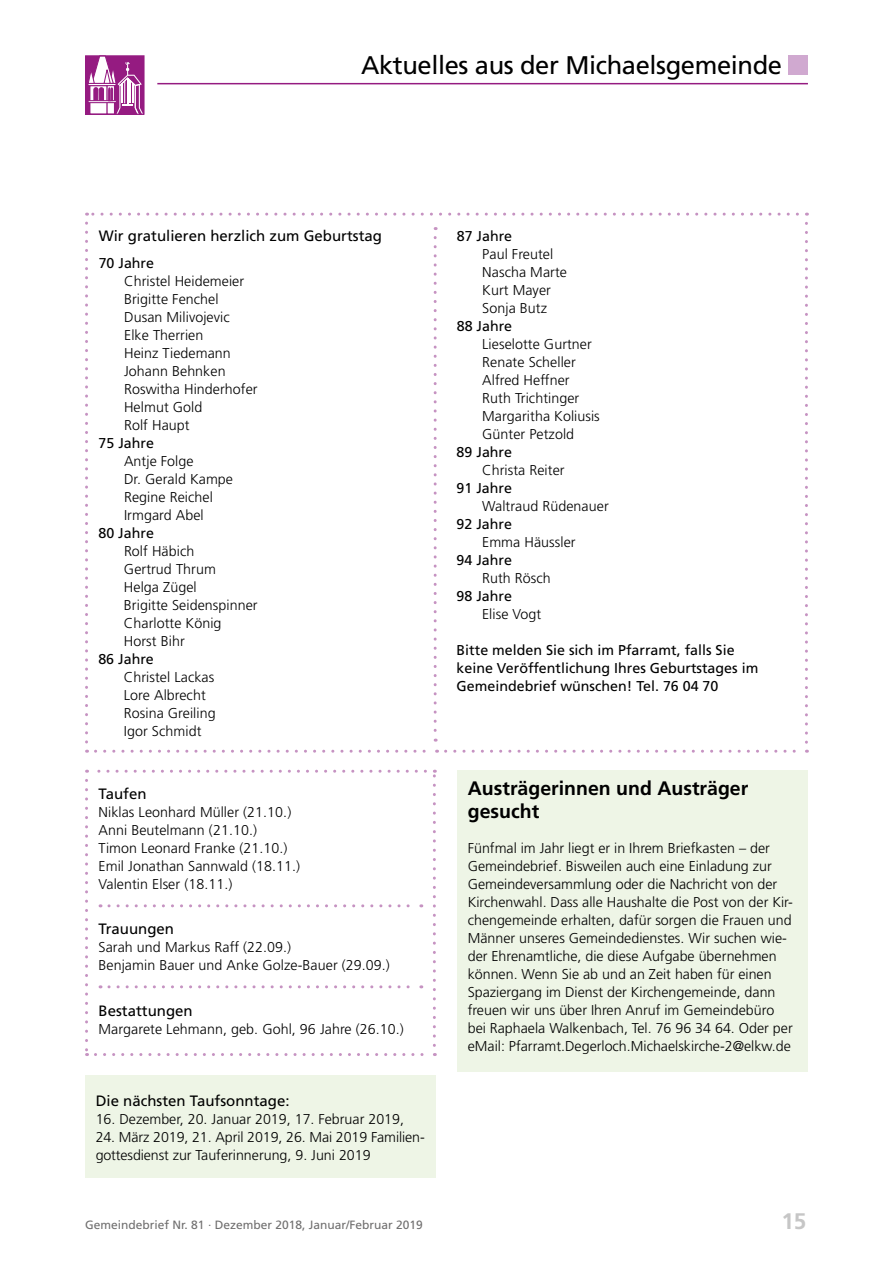
<style>
.page{position:relative;width:893px;height:1263px;background:#fff}
.page>*{position:absolute;margin:0;border:0;box-sizing:border-box;transform-origin:0 0}
.t1{font:25.5px "Frutiger LT";letter-spacing:-.015em;color:#000}
.t2{font:700 22.5px "Frutiger LT";color:#c6c6c6}
.t3{font:700 19.5px/23.4px "Frutiger LT";color:#000}
.t4{font:15px "Frutiger LT";color:#000}
.t5{font:300 14.25px/18px "Frutiger LT";letter-spacing:.005em;color:#000}
.t6{font:14.25px/18px "Frutiger LT";color:#000}
.t7{font:12px "Frutiger LT";color:#706f6f}
</style>
<div class="page">
<svg style="left:109px;top:904px;width:313px;height:3px"></svg>
<svg style="left:109px;top:985px;width:313px;height:3px"></svg>
<svg style="left:85px;top:780px;width:3px;height:276px"></svg>
<svg style="left:95px;top:1053px;width:340px;height:3px"></svg>
<svg style="left:433px;top:770px;width:3px;height:275px"></svg>
<svg style="left:87px;top:770px;width:338px;height:3px"></svg>
<div style="left:85px;top:1076px;width:351px;height:102px;background:#eef5e6"></div>
<hr style="left:157px;top:83px;width:651px;height:1px;background:#951b81">
<div style="left:789px;top:55px;width:19px;height:19px;background:#d0a9d0"></div>
<svg style="left:87px;top:57px;width:56px;height:56px"></svg>
<div style="left:85px;top:55px;width:60px;height:60px;border:1px solid #951b81"></div>
<div style="left:457px;top:770px;width:351px;height:301px;background:#eef5e6"></div>
<svg style="left:446px;top:750px;width:361px;height:3px"></svg>
<svg style="left:805px;top:213px;width:3px;height:529px"></svg>
<svg style="left:87px;top:213px;width:710px;height:3px"></svg>
<svg style="left:85px;top:223px;width:353px;height:530px"></svg>
<div style="left:370px;top:262px;width:57px;height:479px;background:#fff"></div>
<h1 class="t1" style="left:361px;top:51px;width:423px">Aktuelles aus der Michaelsgemeinde</h1>
<p class="t4" style="left:99px;top:227px;width:285px">Wir gratulieren herzlich zum Geburtstag</p>
<p class="t6" style="left:99px;top:254px;width:57px">70 Jahre</p>
<p class="t5" style="left:124px;top:273px;width:135px">Christel Heidemeier<br>Brigitte Fenchel<br>Dusan Milivojevic<br>Elke Therrien<br>Heinz Tiedemann<br>Johann Behnken<br>Roswitha Hinderhofer<br>Helmut Gold<br>Rolf Haupt</p>
<p class="t6" style="left:99px;top:434px;width:57px">75 Jahre</p>
<p class="t5" style="left:124px;top:453px;width:111px">Antje Folge<br>Dr. Gerald Kampe<br>Regine Reichel<br>Irmgard Abel</p>
<p class="t6" style="left:98px;top:524px;width:57px">80 Jahre</p>
<p class="t5" style="left:124px;top:543px;width:135px">Rolf Häbich<br>Gertrud Thrum<br>Helga Zügel<br>Brigitte Seidenspinner<br>Charlotte König<br>Horst Bihr</p>
<p class="t6" style="left:98px;top:650px;width:57px">86 Jahre</p>
<p class="t5" style="left:124px;top:669px;width:93px">Christel Lackas<br>Lore Albrecht<br>Rosina Greiling<br>Igor Schmidt</p>
<p class="t4" style="left:99px;top:785px;width:50px">Taufen</p>
<p class="t5" style="left:99px;top:804px;width:203px">Niklas Leonhard Müller (21.10.)<br>Anni Beutelmann (21.10.)<br>Timon Leonard Franke (21.10.)<br>Emil Jonathan Sannwald (18.11.)<br>Valentin Elser (18.11.)</p>
<p class="t4" style="left:99px;top:920px;width:77px">Trauungen</p>
<p class="t5" style="left:99px;top:939px;width:293px">Sarah und Markus Raff (22.09.)<br>Benjamin Bauer und Anke Golze-Bauer (29.09.)</p>
<p class="t4" style="left:99px;top:1001px;width:96px">Bestattungen</p>
<p class="t5" style="left:99px;top:1020px;width:307px">Margarete Lehmann, geb. Gohl, 96 Jahre (26.10.)</p>
<p class="t4" style="left:96px;top:1091px;width:195px">Die nächsten Taufsonntage:</p>
<p class="t5" style="left:96px;top:1110px;width:310px">16. Dezember, 20. Januar 2019, 17. Februar 2019,</p>
<p class="t5" style="left:96px;top:1128px;width:331px">24. März 2019, 21. April 2019, 26. Mai 2019 Familien&shy;gottesdienst zur Tauferinnerung, 9. Juni 2019</p>
<p class="t6" style="left:457px;top:227px;width:57px">87 Jahre</p>
<p class="t5" style="left:482px;top:246px;width:86px">Paul Freutel<br>Nascha Marte<br>Kurt Mayer<br>Sonja Butz</p>
<p class="t6" style="left:457px;top:317px;width:57px">88 Jahre</p>
<p class="t5" style="left:482px;top:336px;width:119px">Lieselotte Gurtner<br>Renate Scheller<br>Alfred Heffner<br>Ruth Trichtinger<br>Margaritha Koliusis<br>Günter Petzold</p>
<p class="t6" style="left:457px;top:443px;width:57px">89 Jahre</p>
<p class="t5" style="left:482px;top:462px;width:84px">Christa Reiter</p>
<p class="t6" style="left:457px;top:479px;width:57px">91 Jahre</p>
<p class="t5" style="left:482px;top:498px;width:128px">Waltraud Rüdenauer</p>
<p class="t6" style="left:457px;top:515px;width:57px">92 Jahre</p>
<p class="t5" style="left:482px;top:534px;width:95px">Emma Häussler</p>
<p class="t6" style="left:457px;top:551px;width:57px">94 Jahre</p>
<p class="t5" style="left:482px;top:570px;width:70px">Ruth Rösch</p>
<p class="t6" style="left:457px;top:587px;width:57px">98 Jahre</p>
<p class="t5" style="left:482px;top:606px;width:61px">Elise Vogt</p>
<p class="t6" style="left:457px;top:641px;width:303px">Bitte melden Sie sich im Pfarramt, falls Sie keine Veröffentlichung Ihres Geburtstages im<br>Gemeindebrief wünschen! Tel. 76 04 70</p>
<h3 class="t3" style="left:468px;top:776px;width:282px">Austrägerinnen und Austräger gesucht</h3>
<p class="t5" style="left:468px;top:840px;width:327px">Fünfmal im Jahr liegt er in Ihrem Briefkasten – der Gemeindebrief. Bisweilen auch eine Einladung zur Gemeindeversammlung oder die Nachricht von der Kirchenwahl. Dass alle Haushalte die Post von der Kir&shy;chengemeinde erhalten, dafür sorgen die Frauen und Männer unseres Gemeindedienstes. Wir suchen wie&shy;der Ehrenamtliche, die diese Aufgabe übernehmen können. Wenn Sie ab und an Zeit haben für einen Spaziergang im Dienst der Kirchengemeinde, dann freuen wir uns über Ihren Anruf im Gemeindebüro bei Raphaela Walkenbach, Tel. 76 96 34 64. Oder per eMail: Pfarramt.Degerloch.Michaelskirche-2@elkw.de</p>
<p class="t7" style="left:85px;top:1218px;width:339px">Gemeindebrief Nr. 81 · Dezember 2018, Januar/Februar 2019</p>
<h2 class="t2" style="left:781px;top:1208px;width:27px">15</h2>
</div>
